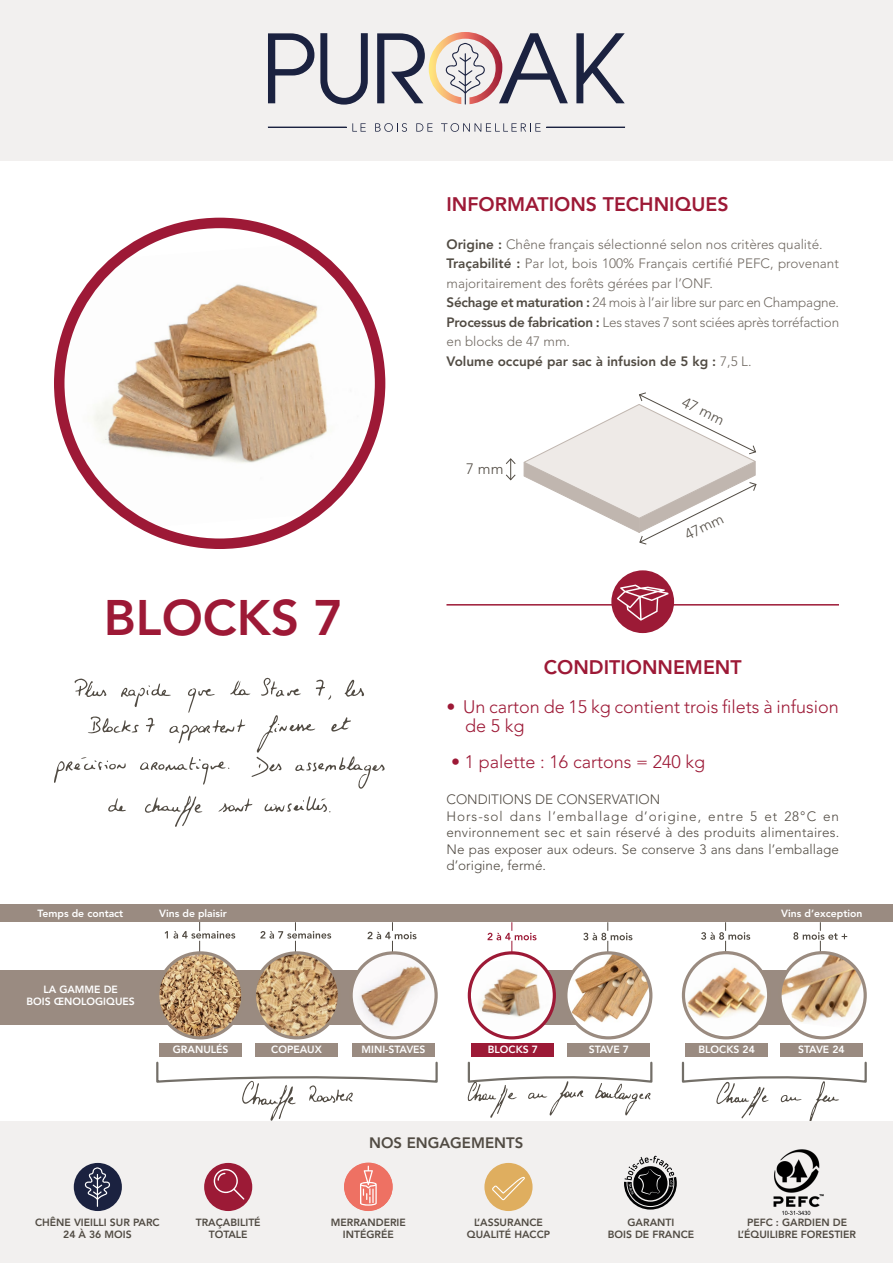
<style>
.page{position:relative;width:893px;height:1263px;background:#fff}
.page>*{position:absolute;margin:0;border:0;box-sizing:border-box;transform-origin:0 0}
.t1{font:800 49.5px "Avenir LT Std";color:#9d1936}
.t2{font:800 19.5px "Avenir LT Std";color:#9d1936}
.t3{font:300 18px/19.5px "Avenir LT Std";color:#9d1936}
.t4{font:800 15px "Avenir LT Std";color:#514b43}
.t5{font:300 15px "Avenir LT Std";color:#514b43}
.t6{font:300 13.5px/19.5px "Avenir LT Std";color:#706962}
.t7{font:300 13.5px/16.5px "Avenir LT Std";color:#514b43}
.t8{font:800 10.35px/12.5px "Avenir LT Std";color:#514b43;text-align:center}
.t9{font:800 10.35px/12.5px "Avenir LT Std";color:#fff;text-align:center}
.s1{font-weight:800;color:#514b43}
</style>
<div class="page">
<div style="left:0;top:0;width:893px;height:160px;background:#f2f0ef"></div>
<svg style="left:506px;top:458px;width:10px;height:22px"></svg>
<svg style="left:523px;top:392px;width:234px;height:153px"></svg>
<img style="left:59px;top:244px;width:321px;height:283px">
<div style="left:54px;top:218px;width:331px;height:331px;border:10px solid #9d1936;border-radius:50%"></div>
<svg style="left:268px;top:33px;width:100px;height:72px"></svg>
<svg style="left:576px;top:33px;width:49px;height:70px"></svg>
<svg style="left:377px;top:32px;width:191px;height:73px"></svg>
<svg style="left:352px;top:123px;width:14px;height:9px"></svg>
<svg style="left:375px;top:123px;width:32px;height:9px"></svg>
<svg style="left:416px;top:123px;width:17px;height:9px"></svg>
<svg style="left:441px;top:123px;width:100px;height:9px"></svg>
<hr style="left:546px;top:127px;width:79px;height:1px;background:#1b2240">
<hr style="left:268px;top:127px;width:79px;height:1px;background:#1b2240">
<div style="left:0;top:904px;width:131px;height:18px;background:#9a8b81"></div>
<div style="left:131px;top:904px;width:762px;height:18px;background:#9a8b81"></div>
<div style="left:0;top:970px;width:415px;height:54px;background:#9a8b81"></div>
<div style="left:488px;top:970px;width:143px;height:54px;background:#9a8b81"></div>
<div style="left:703px;top:970px;width:143px;height:54px;background:#9a8b81"></div>
<div style="left:160px;top:1043px;width:82px;height:13px;background:#9a8b81"></div>
<img style="left:158px;top:953px;width:85px;height:85px;border-radius:42px">
<div style="left:156px;top:951px;width:88px;height:88px;border:3px solid #9a8b80;border-radius:50%"></div>
<svg style="left:165px;top:922px;width:70px;height:31px"></svg>
<div style="left:255px;top:1043px;width:83px;height:13px;background:#9a8b81"></div>
<img style="left:254px;top:953px;width:85px;height:85px;border-radius:42px">
<div style="left:253px;top:951px;width:88px;height:88px;border:3px solid #9a8b80;border-radius:50%"></div>
<svg style="left:260px;top:922px;width:71px;height:31px"></svg>
<div style="left:352px;top:1043px;width:83px;height:13px;background:#9a8b81"></div>
<img style="left:351px;top:953px;width:85px;height:85px;border-radius:42px">
<div style="left:350px;top:951px;width:88px;height:88px;border:3px solid #9a8b80;border-radius:50%"></div>
<svg style="left:368px;top:922px;width:49px;height:31px"></svg>
<svg style="left:488px;top:922px;width:48px;height:31px"></svg>
<div style="left:472px;top:1043px;width:82px;height:13px;background:#9c1a36"></div>
<img style="left:469px;top:958px;width:85px;height:75px">
<div style="left:468px;top:951px;width:88px;height:88px;border:3px solid #9d1936;border-radius:50%"></div>
<svg style="left:583px;top:922px;width:49px;height:31px"></svg>
<div style="left:568px;top:1043px;width:82px;height:13px;background:#9a8b81"></div>
<img style="left:566px;top:953px;width:85px;height:85px;border-radius:42px">
<div style="left:564px;top:951px;width:88px;height:88px;border:3px solid #9a8b80;border-radius:50%"></div>
<svg style="left:701px;top:922px;width:49px;height:31px"></svg>
<div style="left:685px;top:1043px;width:83px;height:13px;background:#9a8b81"></div>
<img style="left:683px;top:953px;width:86px;height:83px">
<div style="left:682px;top:951px;width:88px;height:88px;border:3px solid #9a8b80;border-radius:50%"></div>
<svg style="left:793px;top:922px;width:54px;height:31px"></svg>
<div style="left:780px;top:1043px;width:83px;height:13px;background:#9a8b81"></div>
<svg style="left:780px;top:953px;width:85px;height:85px"></svg>
<img style="left:780px;top:953px;width:85px;height:75px">
<div style="left:778px;top:951px;width:89px;height:88px;border:3px solid #9a8b80;border-radius:50%"></div>
<hr style="left:446px;top:604px;width:168px;height:1px;background:#9d1936">
<hr style="left:662px;top:604px;width:177px;height:1px;background:#9d1936">
<div style="left:611px;top:570px;width:63px;height:63px;background:#9c1a36;border-radius:50%"></div>
<svg style="left:617px;top:584px;width:52px;height:37px"></svg>
<svg style="left:156px;top:1061px;width:282px;height:60px"></svg>
<svg style="left:467px;top:1061px;width:186px;height:57px"></svg>
<svg style="left:681px;top:1061px;width:187px;height:61px"></svg>
<svg style="left:146px;top:717px;width:9px;height:15px"></svg>
<svg style="left:169px;top:719px;width:76px;height:24px"></svg>
<svg style="left:88px;top:716px;width:51px;height:18px"></svg>
<svg style="left:345px;top:679px;width:19px;height:18px"></svg>
<svg style="left:230px;top:680px;width:21px;height:15px"></svg>
<svg style="left:74px;top:678px;width:33px;height:19px"></svg>
<svg style="left:188px;top:688px;width:27px;height:25px"></svg>
<svg style="left:261px;top:678px;width:40px;height:19px"></svg>
<svg style="left:316px;top:679px;width:16px;height:21px"></svg>
<svg style="left:121px;top:683px;width:50px;height:24px"></svg>
<svg style="left:251px;top:715px;width:134px;height:74px"></svg>
<svg style="left:54px;top:757px;width:72px;height:26px"></svg>
<svg style="left:140px;top:757px;width:89px;height:28px"></svg>
<svg style="left:108px;top:798px;width:18px;height:14px"></svg>
<svg style="left:145px;top:795px;width:58px;height:32px"></svg>
<svg style="left:264px;top:796px;width:66px;height:16px"></svg>
<svg style="left:218px;top:798px;width:34px;height:14px"></svg>
<div style="left:0;top:1122px;width:893px;height:141px;background:#f2f0ef"></div>
<svg style="left:624px;top:1156px;width:53px;height:53px"></svg>
<img style="left:773px;top:1149px;width:51px;height:65px">
<svg style="left:344px;top:1162px;width:49px;height:49px"></svg>
<div style="left:484px;top:1163px;width:49px;height:48px;background:#dfae5f;border-radius:50%"></div>
<svg style="left:492px;top:1177px;width:33px;height:23px"></svg>
<div style="left:204px;top:1163px;width:48px;height:48px;background:#9c1a36;border-radius:50%"></div>
<svg style="left:214px;top:1169px;width:30px;height:30px"></svg>
<div style="left:74px;top:1163px;width:48px;height:48px;background:#1b2240;border-radius:50%"></div>
<svg style="left:84px;top:1167px;width:26px;height:40px"></svg>
<h2 class="t2" style="left:446px;top:193px;width:284px">INFORMATIONS TECHNIQUES</h2>
<p class="t6" style="left:446px;top:235px;width:394px"><span class="s1">Origine :</span> Chêne français sélectionné selon nos critères qualité.<br><span class="s1">Traçabilité :</span> Par lot, bois 100% Français certifié PEFC, provenant majoritairement des forêts gérées par l’ONF.<br><span class="s1">Séchage et maturation :</span> 24 mois à l’air libre sur parc en Champagne.<br><span class="s1">Processus de fabrication :</span> Les staves 7 sont sciées après torréfaction en blocks de 47 mm.<br><span class="s1">Volume occupé par sac à infusion de 5 kg :</span> 7,5 L.</p>
<h1 class="t1" style="left:104px;top:588px;width:241px">BLOCKS 7</h1>
<p class="t5" style="left:466px;top:460px;width:39px">7 mm</p>
<p class="t5" style="left:687px;top:393px;width:47px;rotate:26deg">47 mm</p>
<p class="t5" style="left:682px;top:528px;width:43px;rotate:-27deg">47mm</p>
<h2 class="t2" style="left:544px;top:655px;width:199px">CONDITIONNEMENT</h2>
<h3 class="t3" style="left:465px;top:697px;width:375px;text-indent:-19px">• Un carton de 15 kg contient trois filets à infusion de 5 kg</h3>
<h3 class="t3" style="left:451px;top:752px;width:255px">• 1 palette : 16 cartons = 240 kg</h3>
<p class="t7" style="left:446px;top:791px;width:394px">CONDITIONS DE CONSERVATION<br>Hors-sol dans l’emballage d’origine, entre 5 et 28°C en environnement sec et sain réservé à des produits alimentaires.<br>Ne pas exposer aux odeurs. Se conserve 3 ans dans l’emballage d’origine, fermé.</p>
<p class="t9" style="left:786px;top:906px;width:83px">Vins d’exception</p>
<p class="t9" style="left:38px;top:907px;width:87px">Temps de contact</p>
<p class="t9" style="left:159px;top:907px;width:69px">Vins de plaisir</p>
<p class="t9" style="left:781px;top:907px;width:83px">Vins d’exception</p>
<p class="t9" style="left:26px;top:983px;width:110px">LA GAMME DE<br>BOIS ŒNOLOGIQUES</p>
<p class="t9" style="left:173px;top:1043px;width:57px">GRANULÉS</p>
<p class="t9" style="left:271px;top:1043px;width:52px">COPEAUX</p>
<p class="t9" style="left:361px;top:1043px;width:66px">MINI-STAVES</p>
<p class="t9" style="left:488px;top:1043px;width:52px">BLOCKS 7</p>
<p class="t9" style="left:589px;top:1043px;width:42px">STAVE 7</p>
<p class="t9" style="left:698px;top:1043px;width:58px">BLOCKS 24</p>
<p class="t9" style="left:798px;top:1043px;width:48px">STAVE 24</p>
<p class="t4" style="left:369px;top:1134px;width:156px">NOS ENGAGEMENTS</p>
<p class="t8" style="left:35px;top:1216px;width:126px">CHÊNE VIEILLI SUR PARC<br>24 À 36 MOIS</p>
<p class="t8" style="left:196px;top:1216px;width:66px">TRAÇABILITÉ<br>TOTALE</p>
<p class="t8" style="left:331px;top:1216px;width:76px">MERRANDERIE<br>INTÉGRÉE</p>
<p class="t8" style="left:467px;top:1216px;width:85px">L’ASSURANCE<br>QUALITÉ HACCP</p>
<p class="t8" style="left:608px;top:1216px;width:88px">GARANTI<br>BOIS DE FRANCE</p>
<p class="t8" style="left:738px;top:1216px;width:120px">PEFC : GARDIEN DE<br>L’ÉQUILIBRE FORESTIER</p>
</div>
